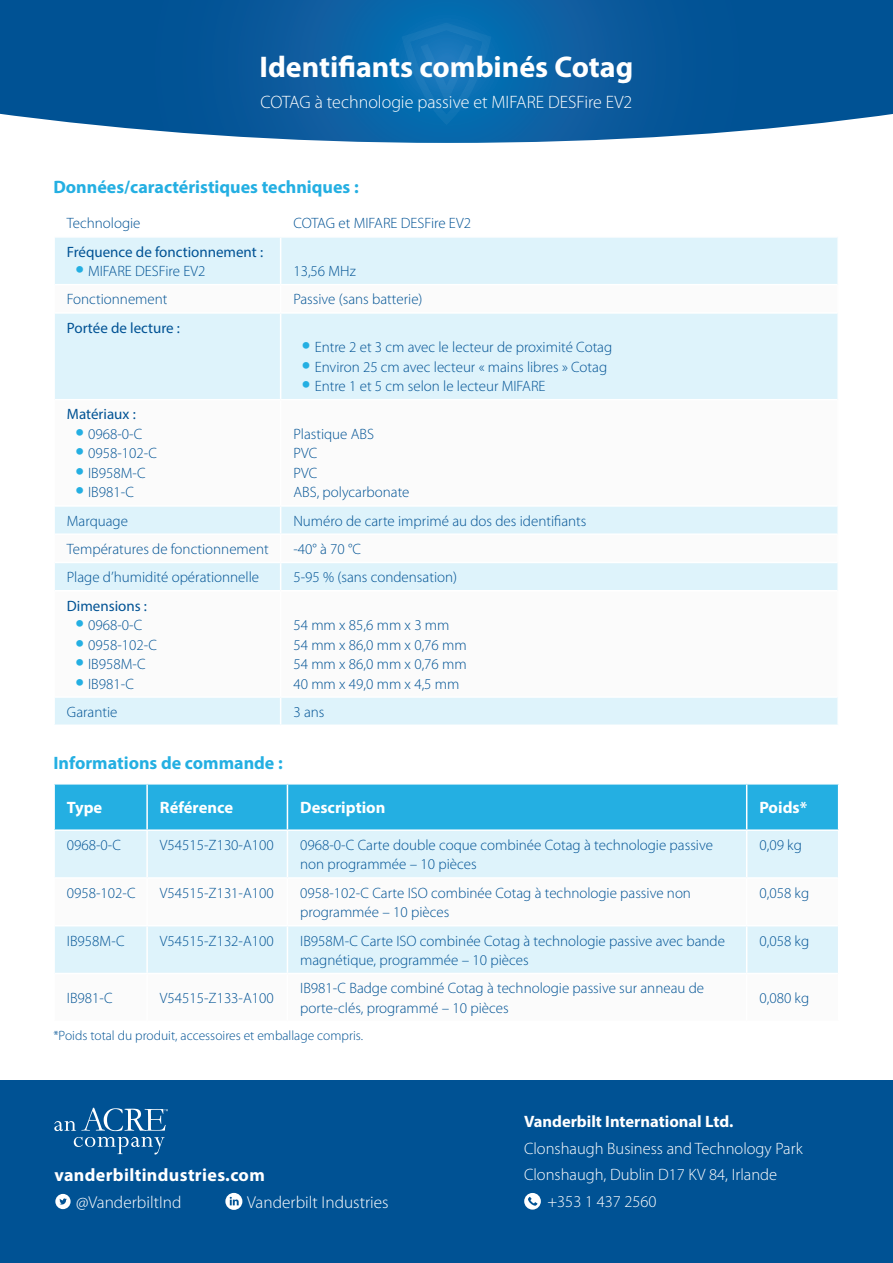
<style>
.page{position:relative;width:893px;height:1263px;background:#fff}
.page>*{position:absolute;margin:0;border:0;box-sizing:border-box;transform-origin:0 0}
.t1{font:700 30px "Myriad Pro";color:#fff}
.body-text{font:700 18px "Myriad Pro";color:#24afe2}
.t2{font:300 18px "Myriad Pro";color:#fff}
.t3{font:700 18px "Myriad Pro";letter-spacing:.02em;color:#fff}
.t4{font:300 17.25px "Myriad Pro";color:#fff}
.body-text-2{font:300 16.5px "Myriad Pro";color:#fff}
.Table-header{font:700 16.5px "Myriad Pro";color:#fff}
.body-text-3{font:700 16.5px "Myriad Pro";color:#fff}
.Table-body-rows{font:300 15px/19.5px "Myriad Pro";color:#005294}
.Table-body-rows-2{font:15px "Myriad Pro";color:#005294}
.body-text-4{font:300 13.5px "Myriad Pro";color:#005294}
.s1{font-weight:700;font-size:25.5px;color:#24afe2}
</style>
<div class="page">
<svg style="left:0;top:0;width:893px;height:143px;background:#1764a2"></svg>
<svg style="left:402px;top:23px;width:89px;height:102px;background:#1073b6"></svg>
<div style="left:55px;top:238px;width:782px;height:486px;background:#def3fb"></div>
<svg style="left:55px;top:285px;width:782px;height:411px"></svg>
<hr style="left:280px;top:238px;width:1px;height:46px;background:#fff">
<svg style="left:280px;top:285px;width:1px;height:27px"></svg>
<hr style="left:280px;top:314px;width:1px;height:85px;background:#fff">
<hr style="left:280px;top:400px;width:1px;height:105px;background:#fff">
<svg style="left:280px;top:507px;width:1px;height:83px"></svg>
<hr style="left:280px;top:591px;width:1px;height:105px;background:#fff">
<svg style="left:280px;top:698px;width:1px;height:26px"></svg>
<hr style="left:55px;top:284px;width:226px;height:1px;background:#fff">
<hr style="left:281px;top:284px;width:556px;height:1px;background:#fff">
<hr style="left:55px;top:312px;width:226px;height:2px;background:#fff">
<hr style="left:281px;top:312px;width:556px;height:2px;background:#fff">
<hr style="left:55px;top:399px;width:226px;height:1px;background:#fff">
<hr style="left:281px;top:399px;width:556px;height:1px;background:#fff">
<hr style="left:55px;top:505px;width:226px;height:2px;background:#fff">
<hr style="left:281px;top:505px;width:556px;height:2px;background:#fff">
<hr style="left:55px;top:533px;width:226px;height:2px;background:#fff">
<hr style="left:281px;top:533px;width:556px;height:2px;background:#fff">
<hr style="left:55px;top:562px;width:226px;height:1px;background:#fff">
<hr style="left:281px;top:562px;width:556px;height:1px;background:#fff">
<hr style="left:55px;top:590px;width:226px;height:1px;background:#fff">
<hr style="left:281px;top:590px;width:556px;height:1px;background:#fff">
<hr style="left:55px;top:696px;width:226px;height:2px;background:#fff">
<hr style="left:281px;top:696px;width:556px;height:2px;background:#fff">
<div style="left:55px;top:784px;width:783px;height:45px;background:#24afe2"></div>
<div style="left:55px;top:831px;width:783px;height:46px;background:#def3fb"></div>
<div style="left:55px;top:926px;width:783px;height:47px;background:#def3fb"></div>
<hr style="left:146px;top:831px;width:2px;height:46px;background:#fff">
<hr style="left:287px;top:831px;width:1px;height:46px;background:#fff">
<hr style="left:746px;top:831px;width:1px;height:46px;background:#fff">
<hr style="left:146px;top:926px;width:2px;height:47px;background:#fff">
<hr style="left:287px;top:926px;width:1px;height:47px;background:#fff">
<hr style="left:746px;top:926px;width:1px;height:47px;background:#fff">
<hr style="left:146px;top:784px;width:2px;height:45px;background:#fff">
<hr style="left:287px;top:784px;width:1px;height:45px;background:#fff">
<hr style="left:746px;top:784px;width:1px;height:45px;background:#fff">
<div style="left:0;top:1080px;width:893px;height:183px;background:#005294"></div>
<svg style="left:524px;top:1193px;width:17px;height:17px"></svg>
<svg style="left:55px;top:1194px;width:16px;height:15px"></svg>
<svg style="left:225px;top:1193px;width:17px;height:17px"></svg>
<svg style="left:74px;top:1137px;width:91px;height:17px"></svg>
<svg style="left:54px;top:1108px;width:114px;height:23px"></svg>
<h1 class="t1" style="left:260px;top:47px;width:375px">Identifiants combinés Cotag</h1>
<p class="t2" style="left:261px;top:91px;width:373px">COTAG à technologie passive et MIFARE DESFire EV2</p>
<p class="body-text" style="left:53px;top:176px;width:307px">Données/caractéristiques techniques :</p>
<p class="Table-body-rows" style="left:67px;top:213px;width:75px">Technologie</p>
<p class="Table-body-rows" style="left:293px;top:213px;width:179px">COTAG et MIFARE DESFire EV2</p>
<p class="Table-body-rows-2" style="left:67px;top:242px;width:198px">Fréquence de fonctionnement :</p>
<p class="Table-body-rows" style="left:75px;top:261px;width:132px"><span class="s1">•</span> MIFARE DESFire EV2</p>
<p class="Table-body-rows" style="left:293px;top:261px;width:64px">13,56 MHz</p>
<p class="Table-body-rows" style="left:67px;top:289px;width:102px">Fonctionnement</p>
<p class="Table-body-rows" style="left:293px;top:289px;width:131px">Passive (sans batterie)</p>
<p class="Table-body-rows-2" style="left:67px;top:318px;width:115px">Portée de lecture :</p>
<p class="Table-body-rows" style="left:302px;top:337px;width:312px"><span class="s1">•</span> Entre 2 et 3 cm avec le lecteur de proximité Cotag</p>
<p class="Table-body-rows" style="left:302px;top:357px;width:307px"><span class="s1">•</span> Environ 25 cm avec lecteur « mains libres » Cotag</p>
<p class="Table-body-rows" style="left:302px;top:376px;width:245px"><span class="s1">•</span> Entre 1 et 5 cm selon le lecteur MIFARE</p>
<p class="Table-body-rows-2" style="left:67px;top:405px;width:70px">Matériaux :</p>
<p class="Table-body-rows" style="left:75px;top:424px;width:69px"><span class="s1">•</span> 0968-0-C</p>
<p class="Table-body-rows" style="left:75px;top:444px;width:83px"><span class="s1">•</span> 0958-102-C</p>
<p class="Table-body-rows" style="left:75px;top:463px;width:72px"><span class="s1">•</span> IB958M-C</p>
<p class="Table-body-rows" style="left:75px;top:483px;width:60px"><span class="s1">•</span> IB981-C</p>
<p class="Table-body-rows" style="left:293px;top:424px;width:82px">Plastique ABS</p>
<p class="Table-body-rows" style="left:293px;top:444px;width:25px">PVC</p>
<p class="Table-body-rows" style="left:293px;top:463px;width:25px">PVC</p>
<p class="Table-body-rows" style="left:293px;top:483px;width:118px">ABS, polycarbonate</p>
<p class="Table-body-rows" style="left:67px;top:511px;width:63px">Marquage</p>
<p class="Table-body-rows" style="left:293px;top:511px;width:295px">Numéro de carte imprimé au dos des identifiants</p>
<p class="Table-body-rows" style="left:67px;top:539px;width:203px">Températures de fonctionnement</p>
<p class="Table-body-rows" style="left:293px;top:539px;width:69px">-40° à 70 °C</p>
<p class="Table-body-rows" style="left:67px;top:567px;width:194px">Plage d’humidité opérationnelle</p>
<p class="Table-body-rows" style="left:293px;top:567px;width:165px">5-95 % (sans condensation)</p>
<p class="Table-body-rows-2" style="left:67px;top:596px;width:82px">Dimensions :</p>
<p class="Table-body-rows" style="left:75px;top:615px;width:69px"><span class="s1">•</span> 0968-0-C</p>
<p class="Table-body-rows" style="left:75px;top:635px;width:83px"><span class="s1">•</span> 0958-102-C</p>
<p class="Table-body-rows" style="left:75px;top:654px;width:72px"><span class="s1">•</span> IB958M-C</p>
<p class="Table-body-rows" style="left:75px;top:674px;width:60px"><span class="s1">•</span> IB981-C</p>
<p class="Table-body-rows" style="left:293px;top:615px;width:158px">54 mm x 85,6 mm x 3 mm</p>
<p class="Table-body-rows" style="left:293px;top:635px;width:175px">54 mm x 86,0 mm x 0,76 mm</p>
<p class="Table-body-rows" style="left:293px;top:654px;width:175px">54 mm x 86,0 mm x 0,76 mm</p>
<p class="Table-body-rows" style="left:293px;top:674px;width:168px">40 mm x 49,0 mm x 4,5 mm</p>
<p class="Table-body-rows" style="left:67px;top:702px;width:52px">Garantie</p>
<p class="Table-body-rows" style="left:293px;top:702px;width:33px">3 ans</p>
<p class="body-text" style="left:53px;top:751px;width:231px">Informations de commande :</p>
<p class="Table-header" style="left:67px;top:797px;width:37px">Type</p>
<p class="Table-header" style="left:160px;top:797px;width:75px">Référence</p>
<p class="Table-header" style="left:300px;top:797px;width:87px">Description</p>
<p class="Table-header" style="left:759px;top:797px;width:49px">Poids*</p>
<p class="Table-body-rows" style="left:67px;top:835px;width:56px">0968-0-C</p>
<p class="Table-body-rows" style="left:160px;top:835px;width:115px">V54515-Z130-A100</p>
<p class="Table-body-rows" style="left:300px;top:835px;width:414px">0968-0-C Carte double coque combinée Cotag à technologie passive non programmée – 10 pièces</p>
<p class="Table-body-rows" style="left:759px;top:835px;width:44px">0,09 kg</p>
<p class="Table-body-rows" style="left:67px;top:883px;width:70px">0958-102-C</p>
<p class="Table-body-rows" style="left:160px;top:883px;width:115px">V54515-Z131-A100</p>
<p class="Table-body-rows" style="left:300px;top:883px;width:392px">0958-102-C Carte ISO combinée Cotag à technologie passive non programmée – 10 pièces</p>
<p class="Table-body-rows" style="left:759px;top:883px;width:51px">0,058 kg</p>
<p class="Table-body-rows" style="left:67px;top:930px;width:59px">IB958M-C</p>
<p class="Table-body-rows" style="left:160px;top:930px;width:115px">V54515-Z132-A100</p>
<p class="Table-body-rows" style="left:300px;top:930px;width:426px">IB958M-C Carte ISO combinée Cotag à technologie passive avec bande magnétique, programmée – 10 pièces</p>
<p class="Table-body-rows" style="left:759px;top:930px;width:51px">0,058 kg</p>
<p class="Table-body-rows" style="left:67px;top:988px;width:47px">IB981-C</p>
<p class="Table-body-rows" style="left:160px;top:988px;width:115px">V54515-Z133-A100</p>
<p class="Table-body-rows" style="left:300px;top:978px;width:405px">IB981-C Badge combiné Cotag à technologie passive sur anneau de porte-clés, programmé – 10 pièces</p>
<p class="Table-body-rows" style="left:759px;top:988px;width:51px">0,080 kg</p>
<p class="body-text-4" style="left:53px;top:1027px;width:311px">*Poids total du produit, accessoires et emballage compris.</p>
<p class="t3" style="left:54px;top:1163px;width:212px">vanderbiltindustries.com</p>
<p class="t4" style="left:76px;top:1191px;width:107px">@VanderbiltInd</p>
<p class="t4" style="left:247px;top:1191px;width:143px">Vanderbilt Industries</p>
<p class="body-text-3" style="left:524px;top:1111px;width:211px">Vanderbilt International Ltd.</p>
<p class="body-text-2" style="left:524px;top:1138px;width:280px">Clonshaugh Business and Technology Park</p>
<p class="body-text-2" style="left:524px;top:1165px;width:255px">Clonshaugh, Dublin D17 KV 84, Irlande</p>
<p class="body-text-2" style="left:547px;top:1191px;width:111px">+353 1 437 2560</p>
</div>
